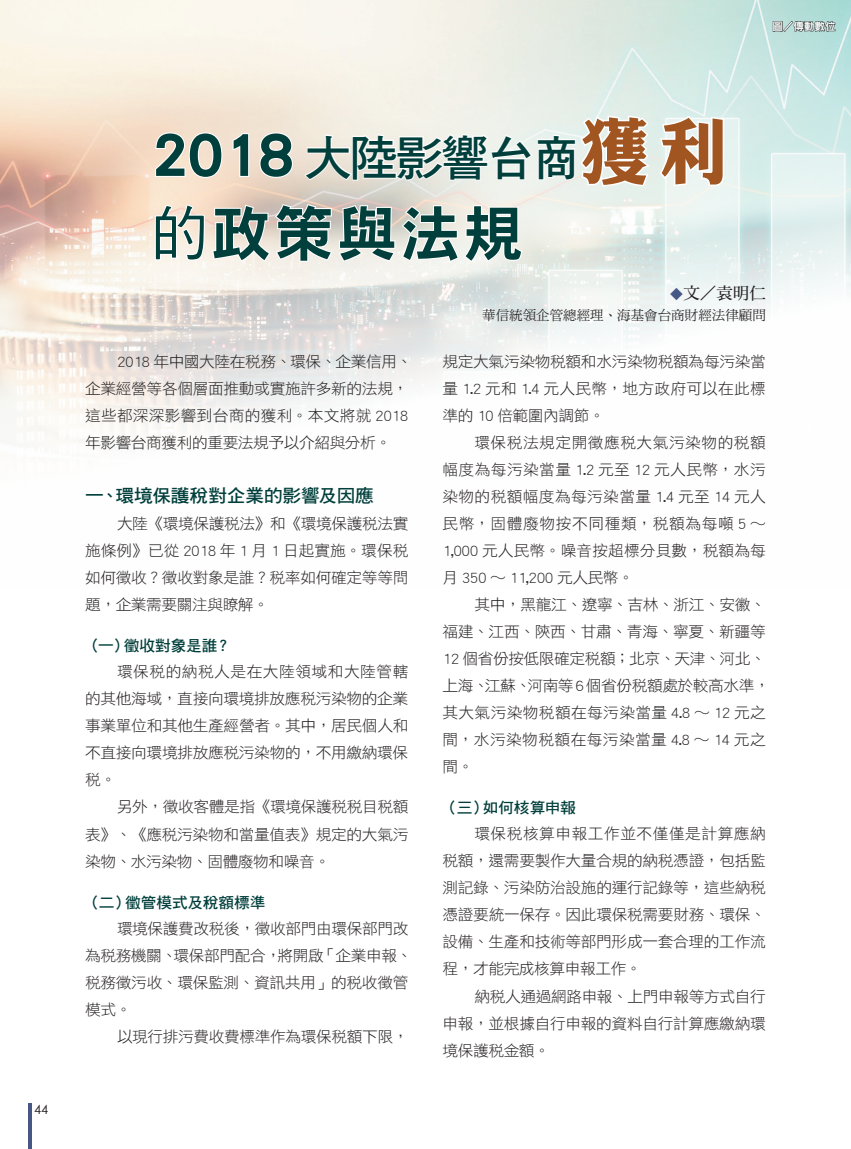
<style>
.page{position:relative;width:851px;height:1149px;background:#fff}
.page>*{position:absolute;margin:0;border:0;box-sizing:border-box;transform-origin:0 0}
.t1{font:60px "DF Hei Std W9";letter-spacing:.05em;color:#003f3b}
.t2{font:48px "DF Hei Std W7";letter-spacing:-.05em;color:#003f3b}
.t3{font:18.15px "DF Hei Std W7";letter-spacing:-.01em;color:#003f3b}
.t4{font:16.5px "DF Ming Std W7";color:#231f20}
.t5{font:15.3px/27px "DF Hei Std W3";letter-spacing:-.025em;color:#231f20;text-align:justify}
.t6{font:15.3px "DF Hei Std W7";letter-spacing:-.01em;color:#003f3b}
.t7{font:13.5px "DF Ming Std W5";color:#231f20}
.t8{font:12.75px "Century Gothic";color:#231f20}
.t9{font:10.5px "DF Hei Std W9";color:#fff}
.s1{font-family:"DF Hei Std W9";font-size:63px}
.s2{font-family:"DF Li King Hei W8 WIN BF";font-size:72px;color:#a15521}
.s3{font-family:"DF Hei Std W5"}
.s4{font-family:"DF Ming Std W5";font-size:13.5px;color:#465785}
</style>
<div class="page">
<img style="left:0;top:0;width:850px;height:445px">
<svg style="left:658px;top:114px;width:67px;height:74px"></svg>
<svg style="left:154px;top:114px;width:498px;height:169px"></svg>
<svg style="left:772px;top:20px;width:63px;height:19px"></svg>
<hr style="left:28px;top:1103px;width:3px;height:45px;background:#465785">
<p class="t8" style="left:34px;top:1100px;width:16px">44</p>
<p class="t9" style="left:772px;top:21px;width:64px">圖／傳動數位</p>
<h2 class="t2" style="left:151px;top:131px;width:578px"><span class="s1">2018</span> 大陸影響台商<span class="s2">獲利</span></h2>
<h1 class="t1" style="left:151px;top:201px;width:373px"><span class="s3">的</span>政策與法規</h1>
<p class="t4" style="left:669px;top:284px;width:97px"><span class="s4">◆</span>文／袁明仁</p>
<p class="t7" style="left:482px;top:307px;width:285px">華信統領企管總經理、海基會台商財經法律顧問</p>
<p class="t5" style="left:85px;top:347px;width:329px;text-align:left;text-indent:32px">2018 年中國大陸在稅務、環保、企業信用、企業經營等各個層面推動或實施許多新的法規，這些都深深影響到台商的獲利。本文將就 2018年影響台商獲利的重要法規予以介紹與分析。</p>
<p class="t3" style="left:85px;top:485px;width:290px">一、環境保護稅對企業的影響及因應</p>
<p class="t5" style="left:85px;top:509px;width:325px;text-indent:32px">大陸《環境保護稅法》和《環境保護稅法實施條例》已從 2018 年 1 月 1 日起實施。環保稅如何徵收？徵收對象是誰？稅率如何確定等等問題，企業需要關注與瞭解。</p>
<p class="t6" style="left:85px;top:637px;width:147px">（一）徵收對象是誰？</p>
<p class="t5" style="left:85px;top:658px;width:325px;text-indent:32px">環保稅的納稅人是在大陸領域和大陸管轄的其他海域，直接向環境排放應稅污染物的企業事業單位和其他生產經營者。其中，居民個人和不直接向環境排放應稅污染物的，不用繳納環保稅。</p>
<p class="t5" style="left:85px;top:793px;width:325px;text-indent:32px">另外，徵收客體是指《環境保護稅稅目稅額表》、《應稅污染物和當量值表》規定的大氣污染物、水污染物、固體廢物和噪音。</p>
<p class="t6" style="left:85px;top:893px;width:182px">（二）徵管模式及稅額標準</p>
<p class="t5" style="left:85px;top:914px;width:329px;text-align:left;text-indent:32px">環境保護費改稅後，徵收部門由環保部門改為稅務機關、環保部門配合，將開啟「企業申報、稅務徵污收、環保監測、資訊共用」的稅收徵管模式。</p>
<p class="t5" style="left:117px;top:1022px;width:293px">以現行排污費收費標準作為環保稅額下限，</p>
<p class="t5" style="left:442px;top:347px;width:325px">規定大氣污染物稅額和水污染物稅額為每污染當量 1.2 元和 1.4 元人民幣，地方政府可以在此標準的 10 倍範圍內調節。</p>
<p class="t5" style="left:442px;top:428px;width:325px;text-indent:32px">環保稅法規定開徵應稅大氣污染物的稅額幅度為每污染當量 1.2 元至 12 元人民幣，水污染物的稅額幅度為每污染當量 1.4 元至 14 元人民幣，固體廢物按不同種類，稅額為每噸 5 ～1,000 元人民幣。噪音按超標分貝數，稅額為每月 350 ～ 11,200 元人民幣。</p>
<p class="t5" style="left:442px;top:590px;width:329px;text-align:left;text-indent:32px">其中，黑龍江、遼寧、吉林、浙江、安徽、福建、江西、陝西、甘肅、青海、寧夏、新疆等<br>12 個省份按低限確定稅額；北京、天津、河北、上海、江蘇、河南等6個省份稅額處於較高水準，其大氣污染物稅額在每污染當量 4.8 ～ 12 元之間，水污染物稅額在每污染當量 4.8 ～ 14 元之間。</p>
<p class="t6" style="left:442px;top:799px;width:135px">（三）如何核算申報</p>
<p class="t5" style="left:442px;top:819px;width:325px;text-indent:32px">環保稅核算申報工作並不僅僅是計算應納稅額，還需要製作大量合規的納稅憑證，包括監測記錄、污染防治設施的運行記錄等，這些納稅憑證要統一保存。因此環保稅需要財務、環保、設備、生產和技術等部門形成一套合理的工作流程，才能完成核算申報工作。</p>
<p class="t5" style="left:442px;top:981px;width:325px;text-indent:32px">納稅人通過網路申報、上門申報等方式自行申報，並根據自行申報的資料自行計算應繳納環境保護稅金額。</p>
</div>
